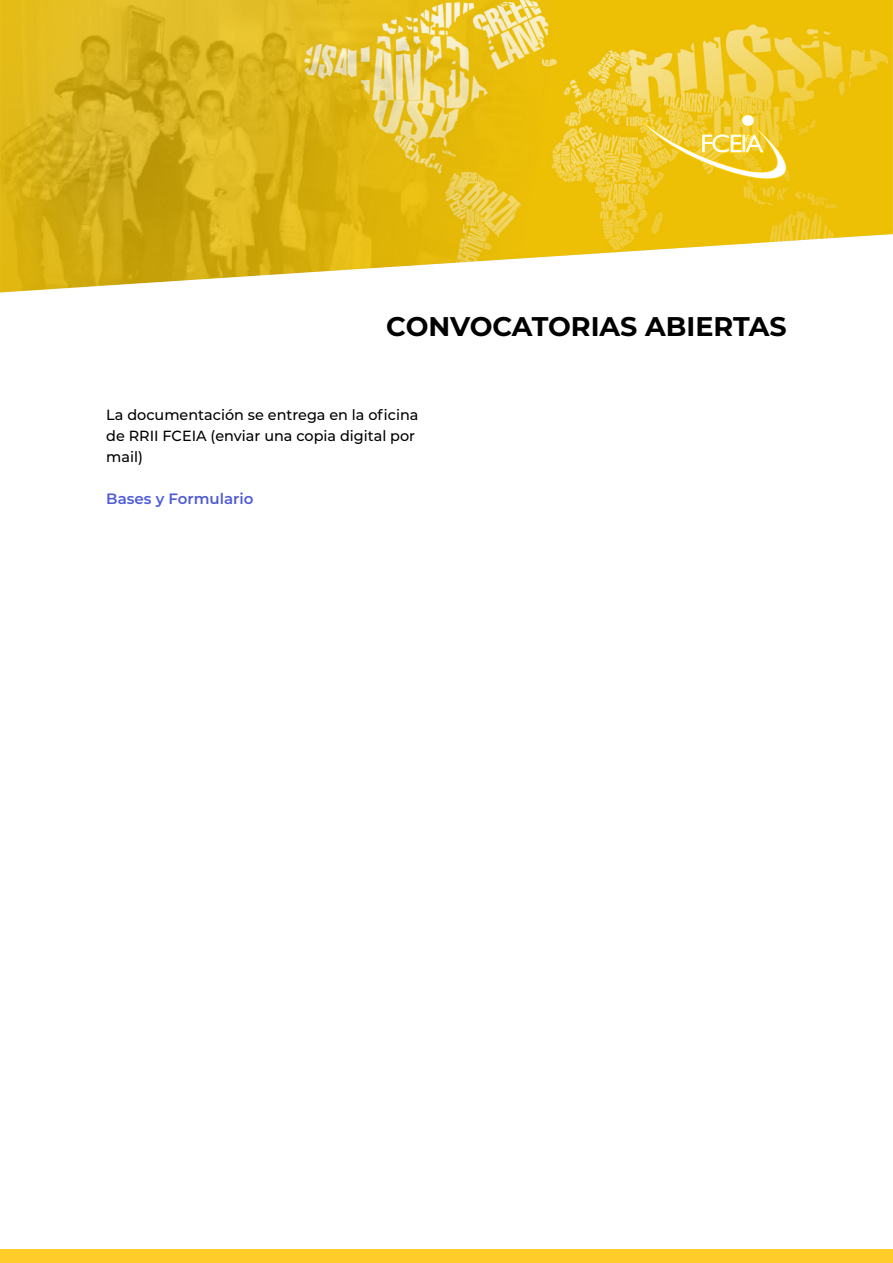
<style>
.page{position:relative;width:893px;height:1263px;background:#fff}
.page>*{position:absolute;margin:0;border:0;box-sizing:border-box;transform-origin:0 0}
.t1{font:700 27px "Montserrat";color:#000}
.Textos{font:600 15px "Montserrat";color:#4f5cd6}
.Textos-2{font:500 14.7px/21px "Montserrat";color:#000}
</style>
<div class="page">
<img style="left:0;top:0;width:893px;height:292px">
<div style="left:0;top:1249px;width:893px;height:14px;background:#ffcc29"></div>
<svg style="left:642px;top:114px;width:145px;height:65px;background:#f1ce3f"></svg>
<h1 class="t1" style="left:386px;top:307px;width:402px">CONVOCATORIAS ABIERTAS</h1>
<p class="Textos-2" style="left:106px;top:404px;width:314px">La documentación se entrega en la oficina de RRII FCEIA (enviar una copia digital por mail)</p>
<p class="Textos" style="left:106px;top:488px;width:149px">Bases y Formulario</p>
</div>
